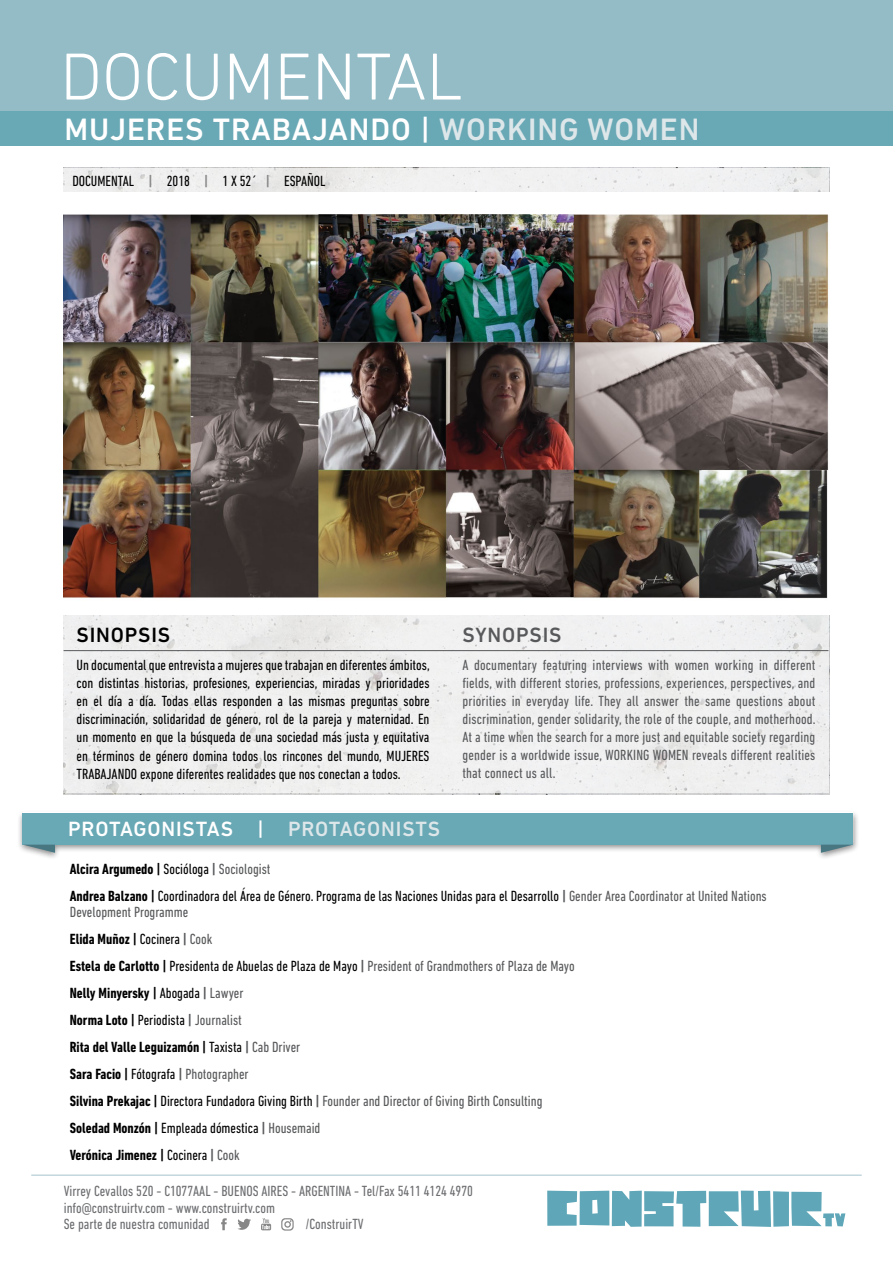
<style>
.page{position:relative;width:893px;height:1263px;background:#fff}
.page>*{position:absolute;margin:0;border:0;box-sizing:border-box;transform-origin:0 0}
.t1{font:300 67.5px "DIN Next LT Pro";color:#fff}
.t2{font:500 31.5px "DIN Next LT Pro";letter-spacing:.03em;color:#fff}
.t3{font:500 21px "DIN Next LT Pro";letter-spacing:.04em;color:#fff}
.t4{font:500 21px "DIN Next LT Pro";letter-spacing:.04em;color:#000}
.t5{font:500 21px "DIN Next LT Pro";letter-spacing:.04em;color:#58595b}
.t6{font:condensed 15px/27px "DIN Next LT Pro";color:#58595b;text-align:justify}
.t7{font:condensed 15px/18px "DIN Next LT Pro";color:#000;text-align:justify}
.t8{font:condensed 15px/17px "DIN Next LT Pro";color:#6d6e71}
.s1{color:#dde7ea}
.s2{font-weight:700;color:#878787}
.s3{font-weight:700}
.s4{font-weight:700;color:#58595b}
.s5{color:#58595b}
.s6{font-weight:700;color:#000}
.s7{color:#000}
</style>
<div class="page">
<hr style="left:31px;top:1175px;width:831px;height:1px;background:#a3c4ce">
<svg style="left:221px;top:1218px;width:6px;height:12px"></svg>
<svg style="left:237px;top:1219px;width:14px;height:11px"></svg>
<svg style="left:281px;top:1218px;width:13px;height:12px"></svg>
<svg style="left:261px;top:1218px;width:10px;height:12px"></svg>
<svg style="left:547px;top:1190px;width:298px;height:37px"></svg>
<div style="left:0;top:0;width:893px;height:114px;background:#94bcc7"></div>
<div style="left:0;top:111px;width:893px;height:34px;background:#69a8b5"></div>
<img style="left:64px;top:214px;width:765px;height:385px">
<div style="left:64px;top:615px;width:765px;height:178px;background:#efeff0"></div>
<hr style="left:64px;top:650px;width:764px;height:1px;background:#58595b">
<div style="left:64px;top:168px;width:765px;height:23px;background:#f0f0f0"></div>
<div style="left:17px;top:809px;width:842px;height:52px;background:#000;opacity:.75"></div>
<svg style="left:23px;top:811px;width:830px;height:42px;background:#84b5bf"></svg>
<h1 class="t1" style="left:60px;top:38px;width:404px">DOCUMENTAL</h1>
<h2 class="t2" style="left:64px;top:111px;width:636px">MUJERES TRABAJANDO | <span class="s1">WORKING WOMEN</span></h2>
<p class="t7" style="left:72px;top:171px;width:255px">DOCUMENTAL <span class="s2">|</span> 2018 <span class="s2">|</span> 1 X 52´ <span class="s2">|</span> ESPAÑOL</p>
<h3 class="t4" style="left:77px;top:623px;width:95px">SINOPSIS</h3>
<h3 class="t5" style="left:462px;top:623px;width:101px">SYNOPSIS</h3>
<p class="t7" style="left:77px;top:656px;width:355px">Un documental que entrevista a mujeres que trabajan en diferentes ámbitos, con distintas historias, profesiones, experiencias, miradas y prioridades en el día a día. Todas ellas responden a las mismas preguntas sobre discriminación, solidaridad de género, rol de la pareja y maternidad. En un momento en que la búsqueda de una sociedad más justa y equitativa en términos de género domina todos los rincones del mundo, MUJERES TRABAJANDO expone diferentes realidades que nos conectan a todos.</p>
<p class="t6" style="left:462px;top:656px;width:355px;line-height:18px">A documentary featuring interviews with women working in different fields, with different stories, professions, experiences, perspectives, and priorities in everyday life. They all answer the same questions about discrimination, gender solidarity, the role of the couple, and motherhood.<br>At a time when the search for a more just and equitable society regarding gender is a worldwide issue, WORKING WOMEN reveals different realities that connect us all.</p>
<h3 class="t3" style="left:68px;top:816px;width:373px">PROTAGONISTAS | <span class="s1">PROTAGONISTS</span></h3>
<p class="t7" style="left:70px;top:855px;width:698px;line-height:27px"><span class="s3">Alcira Argumedo |</span> Socióloga <span class="s4">|</span> <span class="s5">Sociologist<br></span><span class="s3">Andrea Balzano |</span> Coordinadora del Área de Género. Programa de las Naciones Unidas para el Desarrollo <span class="s4">|</span> <span class="s5">Gender Area Coordinator at United Nations</span></p>
<p class="t6" style="left:70px;top:898px;width:506px;text-align:left">Development Programme<br><span class="s6">Elida Muñoz |</span> <span class="s7">Cocinera</span> <span class="s3">|</span> Cook<br><span class="s6">Estela de Carlotto |</span> <span class="s7">Presidenta de Abuelas de Plaza de Mayo</span> <span class="s3">|</span> President of Grandmothers of Plaza de Mayo <span class="s6">Nelly Minyersky |</span> <span class="s7">Abogada</span> <span class="s3">|</span> Lawyer<br><span class="s6">Norma Loto |</span> <span class="s7">Periodista</span> <span class="s3">|</span> Journalist<br><span class="s6">Rita del Valle Leguizamón |</span> <span class="s7">Taxista</span> <span class="s3">|</span> Cab Driver<br><span class="s6">Sara Facio |</span> <span class="s7">Fótografa</span> <span class="s3">|</span> Photographer<br><span class="s6">Silvina Prekajac |</span> <span class="s7">Directora Fundadora Giving Birth</span> <span class="s3">|</span> Founder and Director of Giving Birth Consulting <span class="s6">Soledad Monzón |</span> <span class="s7">Empleada dómestica</span> <span class="s3">|</span> Housemaid<br><span class="s6">Verónica Jimenez |</span> <span class="s7">Cocinera</span> <span class="s3">|</span> Cook</p>
<p class="t8" style="left:64px;top:1182px;width:411px">Virrey Cevallos 520 - C1077AAL - BUENOS AIRES - ARGENTINA - Tel/Fax 5411 4124 4970 info@construirtv.com - www.construirtv.com<br>Se parte de nuestra comunidad</p>
<p class="t8" style="left:306px;top:1216px;width:59px">/ConstruirTV</p>
</div>
